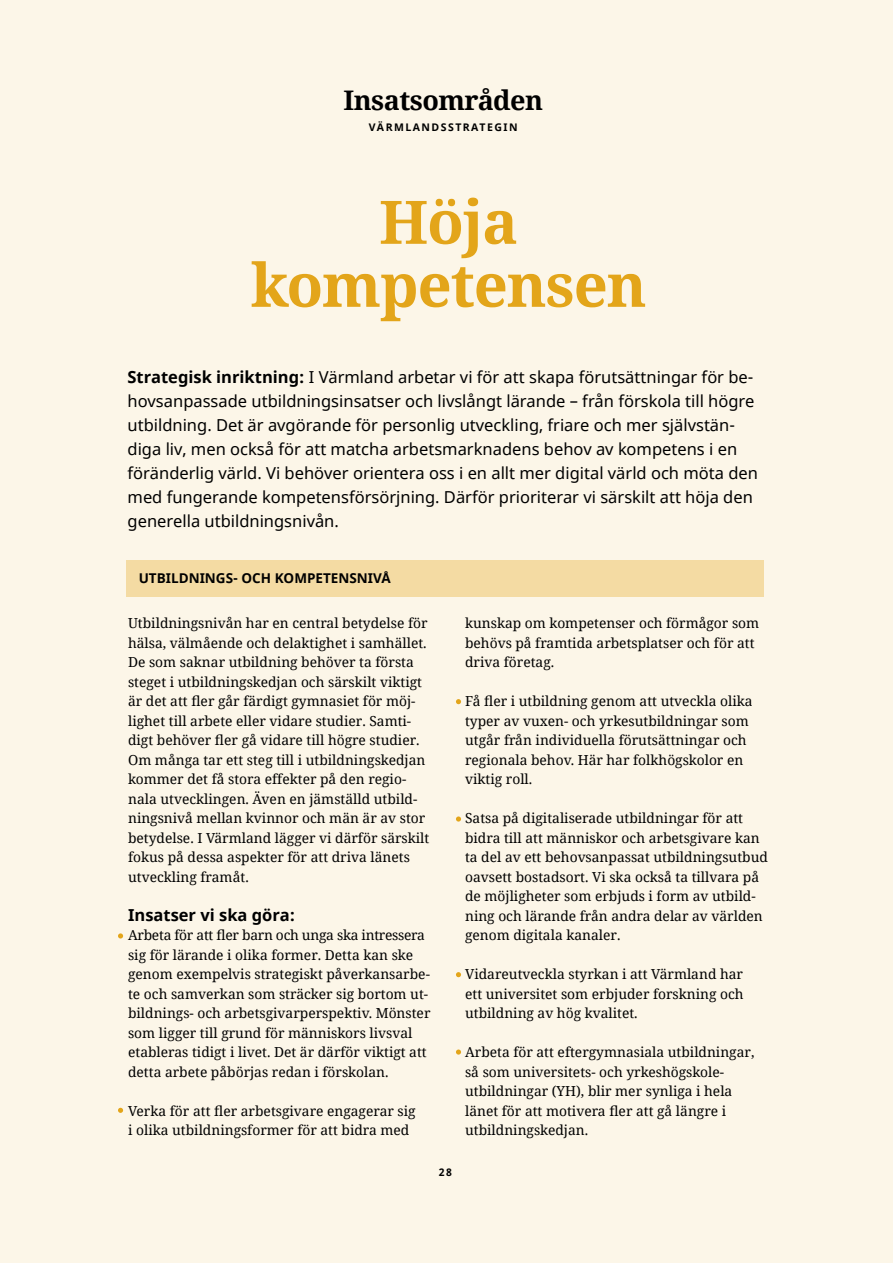
<style>
.page{position:relative;width:893px;height:1263px;background:#fcf6e8}
.page>*{position:absolute;margin:0;border:0;box-sizing:border-box;transform-origin:0 0}
.t1{font:700 60px/63px "Noto Serif";letter-spacing:-.02em;color:#e3a51a;text-align:center}
.t2{font:700 27px "Noto Serif";letter-spacing:-.02em;color:#000}
.Ingress{font:16.5px/24px "Noto Sans";color:#000}
.Ingress-2{font:700 16.5px "Noto Sans";color:#000}
.t3{font:13.8px/19.5px "Noto Serif";color:#000}
.t4{font:700 13.5px "Noto Sans";color:#000}
.t5{font:700 10.5px "Noto Sans";letter-spacing:.14em;color:#000}
.s1{font-weight:700}
</style>
<div class="page">
<div style="left:126px;top:560px;width:638px;height:36px;background:#f4dba3"></div>
<svg style="left:118px;top:933px;width:5px;height:5px"></svg>
<svg style="left:118px;top:1108px;width:5px;height:5px"></svg>
<svg style="left:456px;top:699px;width:5px;height:5px"></svg>
<svg style="left:456px;top:816px;width:5px;height:5px"></svg>
<svg style="left:456px;top:972px;width:5px;height:5px"></svg>
<svg style="left:456px;top:1049px;width:5px;height:5px"></svg>
<p class="t2" style="left:343px;top:81px;width:201px">Insatsområden</p>
<p class="t5" style="left:369px;top:119px;width:150px">VÄRMLANDSSTRATEGIN</p>
<p class="t1" style="left:251px;top:189px;width:398px">Höja kompetensen</p>
<p class="Ingress" style="left:128px;top:365px;width:632px"><span class="s1">Strategisk inriktning:</span> I Värmland arbetar vi för att skapa förutsättningar för be&shy;hovsanpassade utbildningsinsatser och livslångt lärande – från förskola till högre utbildning. Det är avgörande för personlig utveckling, friare och mer självstän&shy;diga liv, men också för att matcha arbetsmarknadens behov av kompetens i en föränderlig värld. Vi behöver orientera oss i en allt mer digital värld och möta den med fungerande kompetensförsörjning. Därför prioriterar vi särskilt att höja den generella utbildningsnivån.</p>
<p class="t4" style="left:139px;top:569px;width:254px">UTBILDNINGS- OCH KOMPETENSNIVÅ</p>
<p class="t3" style="left:128px;top:613px;width:303px">Utbildningsnivån har en central betydelse för hälsa, välmående och delaktighet i samhället.<br>De som saknar utbildning behöver ta första steget i utbildningskedjan och särskilt viktigt är det att fler går färdigt gymnasiet för möj&shy;lighet till arbete eller vidare studier. Samti&shy;digt behöver fler gå vidare till högre studier.<br>Om många tar ett steg till i utbildningskedjan kommer det få stora effekter på den regio&shy;nala utvecklingen. Även en jämställd utbild&shy;ningsnivå mellan kvinnor och män är av stor betydelse. I Värmland lägger vi därför särskilt fokus på dessa aspekter för att driva länets utveckling framåt.</p>
<p class="Ingress-2" style="left:128px;top:903px;width:169px">Insatser vi ska göra:</p>
<p class="t3" style="left:128px;top:925px;width:304px">Arbeta för att fler barn och unga ska intressera sig för lärande i olika former. Detta kan ske genom exempelvis strategiskt påverkansarbe&shy;te och samverkan som sträcker sig bortom ut&shy;bildnings- och arbetsgivarperspektiv. Mönster som ligger till grund för människors livsval etableras tidigt i livet. Det är därför viktigt att detta arbete påbörjas redan i förskolan.</p>
<p class="t3" style="left:128px;top:1100px;width:289px">Verka för att fler arbetsgivare engagerar sig i olika utbildningsformer för att bidra med</p>
<p class="t5" style="left:439px;top:1165px;width:15px">28</p>
<p class="t3" style="left:465px;top:613px;width:296px">kunskap om kompetenser och förmågor som behövs på framtida arbetsplatser och för att driva företag.</p>
<p class="t3" style="left:465px;top:691px;width:289px">Få fler i utbildning genom att utveckla olika typer av vuxen- och yrkesutbildningar som utgår från individuella förutsättningar och regionala behov. Här har folkhögskolor en viktig roll.</p>
<p class="t3" style="left:465px;top:808px;width:304px">Satsa på digitaliserade utbildningar för att bidra till att människor och arbetsgivare kan ta del av ett behovsanpassat utbildningsutbud oavsett bostadsort. Vi ska också ta tillvara på de möjligheter som erbjuds i form av utbild&shy;ning och lärande från andra delar av världen genom digitala kanaler.</p>
<p class="t3" style="left:465px;top:964px;width:280px;text-align:justify">Vidareutveckla styrkan i att Värmland har ett universitet som erbjuder forskning och utbildning av hög kvalitet.</p>
<p class="t3" style="left:465px;top:1042px;width:291px">Arbeta för att eftergymnasiala utbildningar, så som universitets- och yrkeshögskole&shy;utbildningar (YH), blir mer synliga i hela länet för att motivera fler att gå längre i utbildningskedjan.</p>
</div>
